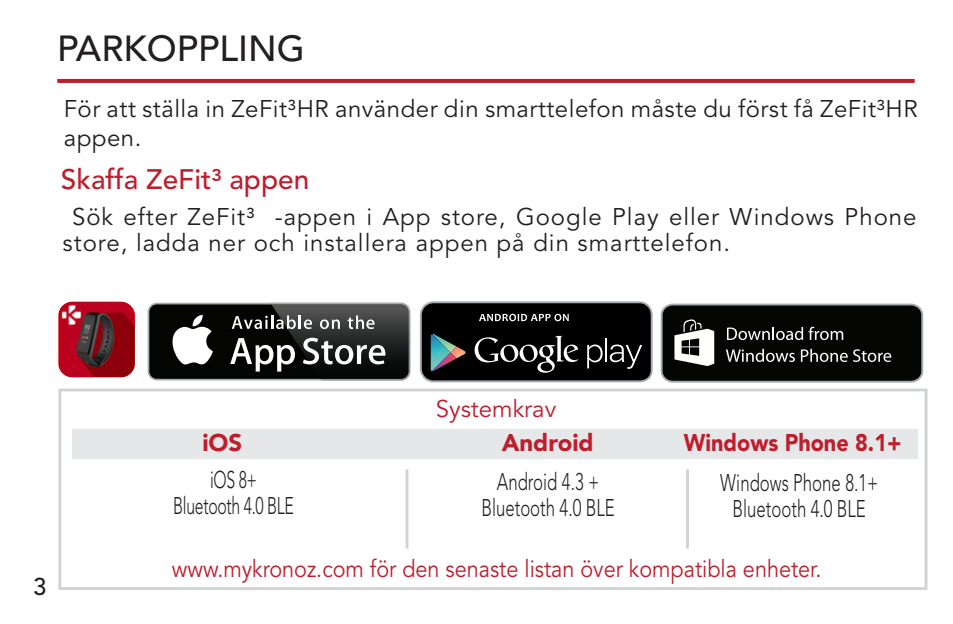
<style>
.page{position:relative;width:953px;height:624px;background:#fff}
.page>*{position:absolute;margin:0;border:0;box-sizing:border-box;transform-origin:0 0}
.t1{font:500 36px "Avenir LT Std";color:#231f20}
.t2{font:500 28px "Avenir LT Std";color:#be1d2c}
.t3{font:24px/26px "Avenir LT Std";letter-spacing:.04em;color:#231f20}
.t4{font:24px/28.8px "Avenir LT Std";letter-spacing:.02em;color:#231f20}
.t5{font:24px "Avenir LT Std";color:#be1d2c;scale:.9 1}
.t6{font:300 24px/26px "Avenir LT Std";color:#231f20;text-align:center;scale:.7 1}
.t7{font:900 24px "Avenir LT Std";color:#be1d2c;scale:.9 1}
.t8{font:300 24px "Avenir LT Std";letter-spacing:-.02em;color:#231f20;scale:.66 1}
.t9{font:900 24px "Avenir LT Std";color:#be1d2c}
.t10{font:24px "Avenir LT Std";color:#be1d2c}
.t11{font:300 24px "Avenir LT Std";color:#231f20;scale:.66 1}
.t12{font:500 24px "Avenir LT Std";color:#231f20}
</style>
<div class="page">
<svg style="left:57px;top:79px;width:857px;height:4px;background:#be202f"></svg>
<div style="left:72px;top:429px;width:845px;height:29px;background:#e6e7e9"></div>
<div style="left:58px;top:388px;width:869px;height:202px;border:3px solid #d1d2d4"></div>
<hr style="left:405px;top:469px;width:3px;height:79px;background:#d1d2d4">
<hr style="left:686px;top:469px;width:3px;height:79px;background:#d1d2d4">
<svg style="left:420px;top:301px;width:232px;height:81px;background:#232525"></svg>
<div style="left:149px;top:304px;width:259px;height:75px;background:#040503;border-radius:7px"></div>
<svg style="left:172px;top:315px;width:41px;height:49px"></svg>
<img style="left:270px;top:303px;width:140px;height:77px">
<img style="left:271px;top:304px;width:137px;height:75px">
<svg style="left:230px;top:338px;width:65px;height:33px"></svg>
<svg style="left:303px;top:338px;width:82px;height:26px;background:#6b6c6c"></svg>
<svg style="left:232px;top:315px;width:80px;height:14px"></svg>
<svg style="left:320px;top:319px;width:9px;height:10px"></svg>
<svg style="left:322px;top:319px;width:18px;height:10px"></svg>
<svg style="left:347px;top:315px;width:27px;height:14px"></svg>
<svg style="left:660px;top:303px;width:263px;height:79px;background:#2a2b29"></svg>
<img style="left:58px;top:302px;width:77px;height:75px">
<p class="t1" style="left:57px;top:28px;width:249px">PARKOPPLING</p>
<p class="t4" style="left:64px;top:95px;width:855px">För att ställa in ZeFit³HR använder din smarttelefon måste du först få ZeFit³HR appen.</p>
<p class="t2" style="left:61px;top:163px;width:250px">Skaffa ZeFit³ appen</p>
<p class="t3" style="left:63px;top:204px;width:855px;text-indent:9px">Sök efter ZeFit³ -appen i App store, Google Play eller Windows Phone store, ladda ner och installera appen på din smarttelefon.</p>
<p class="t12" style="left:33px;top:573px;width:15px">3</p>
<p class="t10" style="left:436px;top:394px;width:122px">Systemkrav</p>
<p class="t9" style="left:202px;top:428px;width:41px">iOS</p>
<p class="t9" style="left:501px;top:428px;width:94px">Android</p>
<p class="t7" style="left:684px;top:428px;width:243px">Windows Phone 8.1+</p>
<p class="t11" style="left:210px;top:465px;width:73px">iOS 8+</p>
<p class="t8" style="left:173px;top:491px;width:184px">Bluetooth 4.0 BLE</p>
<p class="t6" style="left:497px;top:469px;width:148px">Android 4.3 +</p>
<p class="t6" style="left:481px;top:495px;width:192px">Bluetooth 4.0 BLE</p>
<p class="t6" style="left:720px;top:469px;width:228px">Windows Phone 8.1+<br>Bluetooth 4.0 BLE</p>
<p class="t5" style="left:172px;top:554px;width:723px">www.mykronoz.com för den senaste listan över kompatibla enheter.</p>
</div>
